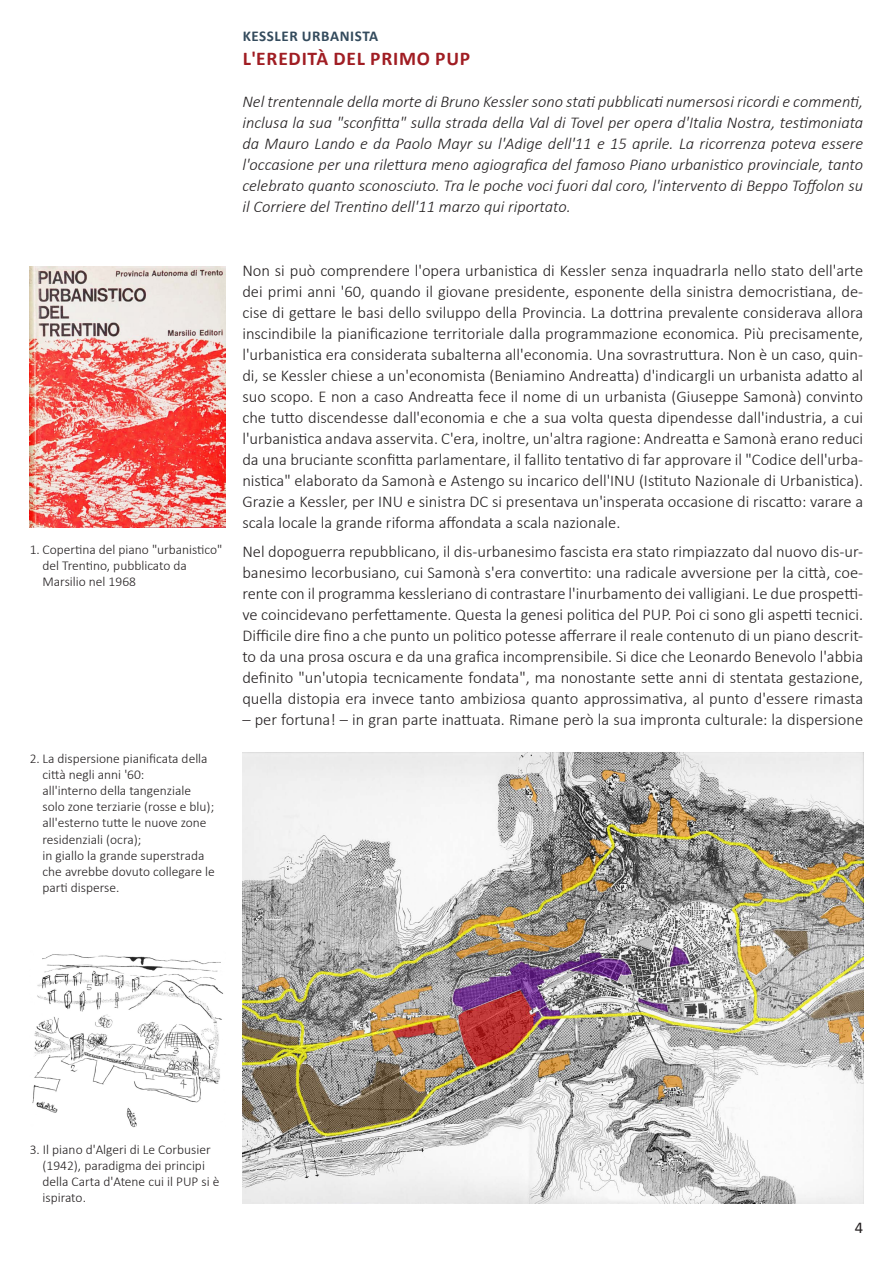
<style>
.page{position:relative;width:893px;height:1263px;background:#fff}
.page>*{position:absolute;margin:0;border:0;box-sizing:border-box;transform-origin:0 0}
.Titolo{font:700 19.5px "Calibri";letter-spacing:.04em;color:#a01d23}
.Testo{font:300 16.5px/21px "Calibri";color:#231f20;text-align:justify}
.Riassunto_o_introduz{font:italic 300 16.5px/21px "Calibri";color:#231f20;text-align:justify}
.t1{font:16.5px "Calibri";color:#231f20}
.Occhiello{font:700 15px "Calibri";letter-spacing:.04em;color:#344b5d}
.Didascalia{font:300 13.5px/16.2px "Calibri";color:#231f20}
</style>
<div class="page">
<img style="left:30px;top:267px;width:195px;height:261px">
<img style="left:242px;top:752px;width:621px;height:451px">
<img style="left:32px;top:954px;width:191px;height:173px">
<p class="Didascalia" style="left:43px;top:541px;width:181px;text-indent:-13px">1. Copertina del piano "urbanistico" del Trentino, pubblicato da<br>Marsilio nel 1968</p>
<p class="Didascalia" style="left:43px;top:750px;width:174px;text-indent:-13px">2. La dispersione pianificata della città negli anni '60:<br>all'interno della tangenziale solo zone terziarie (rosse e blu); all'esterno tutte le nuove zone residenziali (ocra);<br>in giallo la grande superstrada che avrebbe dovuto collegare le parti disperse.</p>
<p class="Occhiello" style="left:243px;top:25px;width:137px">KESSLER URBANISTA</p>
<p class="Titolo" style="left:243px;top:45px;width:229px">L'EREDITÀ DEL PRIMO PUP</p>
<p class="Riassunto_o_introduz" style="left:242px;top:91px;width:622px">Nel trentennale della morte di Bruno Kessler sono stati pubblicati numersosi ricordi e commenti, inclusa la sua "sconfitta" sulla strada della Val di Tovel per opera d'Italia Nostra, testimoniata da Mauro Lando e da Paolo Mayr su l'Adige dell'11 e 15 aprile. La ricorrenza poteva essere l'occasione per una rilettura meno agiografica del famoso Piano urbanistico provinciale, tanto celebrato quanto sconosciuto. Tra le poche voci fuori dal coro, l'intervento di Beppo Toffolon su il Corriere del Trentino dell'11 marzo qui riportato.</p>
<p class="Testo" style="left:242px;top:259px;width:622px">Non si può comprendere l'opera urbanistica di Kessler senza inquadrarla nello stato dell'arte dei primi anni '60, quando il giovane presidente, esponente della sinistra democristiana, de&shy;cise di gettare le basi dello sviluppo della Provincia. La dottrina prevalente considerava allora inscindibile la pianificazione territoriale dalla programmazione economica. Più precisamente, l'urbanistica era considerata subalterna all'economia. Una sovrastruttura. Non è un caso, quin&shy;di, se Kessler chiese a un'economista (Beniamino Andreatta) d'indicargli un urbanista adatto al suo scopo. E non a caso Andreatta fece il nome di un urbanista (Giuseppe Samonà) convinto che tutto discendesse dall'economia e che a sua volta questa dipendesse dall'industria, a cui l'urbanistica andava asservita. C'era, inoltre, un'altra ragione: Andreatta e Samonà erano reduci da una bruciante sconfitta parlamentare, il fallito tentativo di far approvare il "Codice dell'urba&shy;nistica" elaborato da Samonà e Astengo su incarico dell'INU (Istituto Nazionale di Urbanistica).<br>Grazie a Kessler, per INU e sinistra DC si presentava un'insperata occasione di riscatto: varare a scala locale la grande riforma affondata a scala nazionale.</p>
<p class="Testo" style="left:242px;top:541px;width:622px">Nel dopoguerra repubblicano, il dis-urbanesimo fascista era stato rimpiazzato dal nuovo dis-ur&shy;banesimo lecorbusiano, cui Samonà s'era convertito: una radicale avversione per la città, coe&shy;rente con il programma kessleriano di contrastare l'inurbamento dei valligiani. Le due prospetti&shy;ve coincidevano perfettamente. Questa la genesi politica del PUP. Poi ci sono gli aspetti tecnici.<br>Difficile dire fino a che punto un politico potesse afferrare il reale contenuto di un piano descrit&shy;to da una prosa oscura e da una grafica incomprensibile. Si dice che Leonardo Benevolo l'abbia definito "un'utopia tecnicamente fondata", ma nonostante sette anni di stentata gestazione, quella distopia era invece tanto ambiziosa quanto approssimativa, al punto d'essere rimasta</p>
<p class="Testo" style="left:242px;top:709px;width:622px">– per fortuna! – in gran parte inattuata. Rimane però la sua impronta culturale: la dispersione</p>
<p class="Didascalia" style="left:43px;top:1141px;width:178px;text-indent:-13px">3. Il piano d'Algeri di Le Corbusier (1942), paradigma dei principi della Carta d'Atene cui il PUP si è ispirato.</p>
<p class="t1" style="left:855px;top:1216px;width:10px">4</p>
</div>
